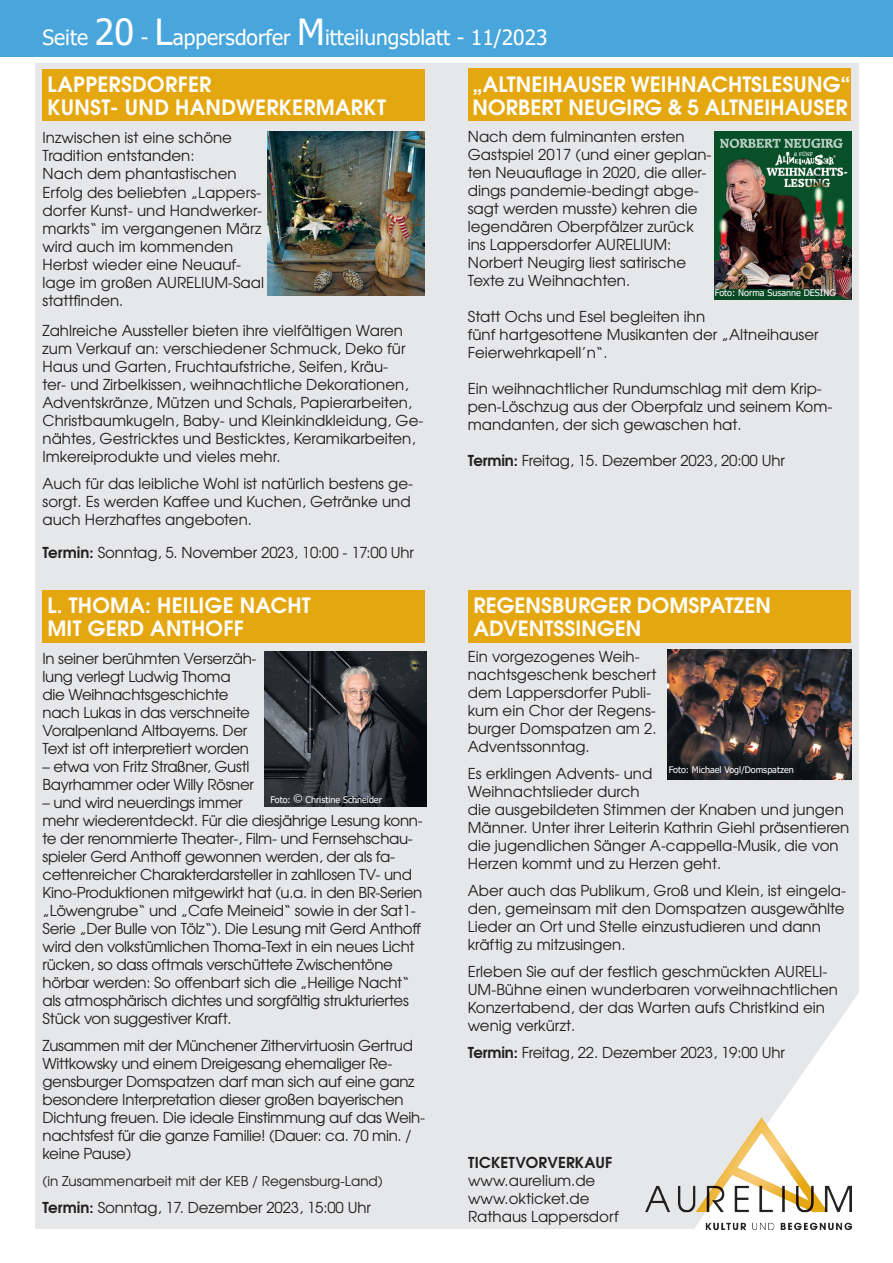
<style>
.page{position:relative;width:893px;height:1263px;background:#fff}
.page>*{position:absolute;margin:0;border:0;box-sizing:border-box;transform-origin:0 0}
.t1{font:700 21px/22.5px "Te X Gyre Adventor";letter-spacing:.005em;color:#fff}
.t2{font:21px "Tahoma";color:#fff}
.t3{font:15px/18px "Te X Gyre Adventor";color:#231f20}
.t4{font:15px/18px "Te X Gyre Adventor";letter-spacing:-.02em;color:#231f20}
.t5{font:700 15px "Te X Gyre Adventor";letter-spacing:.015em;color:#231f20}
.t6{font:13.5px "Te X Gyre Adventor";color:#231f20}
.t7{font:9px "Tahoma";color:#fff}
.s1{font-size:36px}
.s2{font-weight:700}
.s3{font-family:"Myriad Pro";font-size:13.5px}
</style>
<div class="page">
<div style="left:0;top:0;width:893px;height:57px;background:#48a6dc"></div>
<div style="left:35px;top:64px;width:824px;height:1165px;background:#e6e7e9"></div>
<div style="left:43px;top:69px;width:382px;height:52px;background:#e5a710"></div>
<div style="left:468px;top:69px;width:382px;height:52px;background:#e5a710"></div>
<img style="left:268px;top:131px;width:157px;height:165px">
<div style="left:43px;top:590px;width:382px;height:52px;background:#e5a710"></div>
<img style="left:264px;top:652px;width:162px;height:154px">
<svg style="left:294px;top:804px;width:12px;height:1px"></svg>
<img style="left:715px;top:131px;width:136px;height:169px">
<div style="left:468px;top:590px;width:383px;height:52px;background:#e5a710"></div>
<img style="left:668px;top:649px;width:183px;height:130px">
<svg style="left:705px;top:993px;width:154px;height:237px"></svg>
<img style="left:645px;top:1118px;width:206px;height:111px">
<h1 class="t2" style="left:43px;top:24px;width:507px">Seite <span class="s1">20</span> - <span class="s1">L</span>appersdorfer <span class="s1">M</span>itteilungsblatt - 11/2023</h1>
<p class="t1" style="left:47px;top:71px;width:340px">LAPPERSDORFER<br>KUNST- UND HANDWERKERMARKT</p>
<p class="t1" style="left:472px;top:71px;width:379px">„ALTNEIHAUSER WEIHNACHTSLESUNG“<br>NORBERT NEUGIRG &amp; 5 ALTNEIHAUSER</p>
<p class="t3" style="left:43px;top:128px;width:223px">Inzwischen ist eine schöne<br>Tradition entstanden:<br>Nach dem phantastischen<br>Erfolg des beliebten „Lappers&shy;dorfer Kunst- und Handwerker&shy;markts“ im vergangenen März wird auch im kommenden<br>Herbst wieder eine Neuauf&shy;lage im großen AURELIUM-Saal stattfnden.</p>
<p class="t3" style="left:43px;top:320px;width:382px">Zahlreiche Aussteller bieten ihre vielfältigen Waren zum Verkauf an: verschiedener Schmuck, Deko für Haus und Garten, Fruchtaufstriche, Seifen, Kräu-<br>ter- und Zirbelkissen, weihnachtliche Dekorationen, Adventskränze, Mützen und Schals, Papierarbeiten, Christbaumkugeln, Baby- und Kleinkindkleidung, Ge&shy;nähtes, Gestricktes und Besticktes, Keramikarbeiten, Imkereiprodukte und vieles mehr.</p>
<p class="t3" style="left:43px;top:473px;width:372px">Auch für das leibliche Wohl ist natürlich bestens ge&shy;sorgt. Es werden Kafee und Kuchen, Getränke und auch Herzhaftes angeboten.</p>
<p class="t3" style="left:43px;top:542px;width:373px"><span class="s2">Termin:</span> Sonntag, 5. November 2023, 10:00 - 17:00 Uhr</p>
<p class="t1" style="left:47px;top:592px;width:265px">L. THOMA: HEILIGE NACHT<br>MIT GERD ANTHOFF</p>
<p class="t4" style="left:43px;top:648px;width:215px">In seiner berühmten Verserzäh&shy;lung verlegt Ludwig Thoma die Weihnachtsgeschichte nach Lukas in das verschneite<br>Voralpenland Altbayerns. Der<br>Text ist oft interpretiert worden</p>
<p class="t4" style="left:43px;top:756px;width:213px">– etwa von Fritz Straßner, Gustl<br>Bayrhammer oder Willy Rösner</p>
<p class="t4" style="left:43px;top:792px;width:382px">– und wird neuerdings immer<br>mehr wiederentdeckt. Für die diesjährige Lesung konn&shy;te der renommierte Theater-, Film- und Fernsehschau&shy;spieler Gerd Anthof gewonnen werden, der als fa&shy;cettenreicher Charakterdarsteller in zahllosen TV- und Kino-Produktionen mitgewirkt hat (u.a. in den BR-Serien „Löwengrube“ und „Cafe Meineid“ sowie in der Sat1- Serie „Der Bulle von Tölz“). Die Lesung mit Gerd Anthof wird den volkstümlichen Thoma-Text in ein neues Licht rücken, so dass oftmals verschüttete Zwischentöne hörbar werden: So ofenbart sich die „Heilige Nacht“ als atmosphärisch dichtes und sorgfältig strukturiertes Stück von suggestiver Kraft.</p>
<p class="t3" style="left:468px;top:127px;width:245px">Nach dem fulminanten ersten<br>Gastspiel 2017 (und einer geplan&shy;ten Neuaufage in 2020, die aller&shy;dings pandemie-bedingt abge&shy;sagt werden musste) kehren die legendären Oberpfälzer zurück ins Lappersdorfer AURELIUM:<br>Norbert Neugirg liest satirische<br>Texte zu Weihnachten.</p>
<p class="t7" style="left:715px;top:287px;width:122px">Foto: Norma Susanne DESING</p>
<p class="t3" style="left:468px;top:307px;width:352px">Statt Ochs und Esel begleiten ihn<br>fünf hartgesottene Musikanten der „Altneihauser<br>Feierwehrkapell’n“.</p>
<p class="t3" style="left:468px;top:379px;width:366px">Ein weihnachtlicher Rundumschlag mit dem Krip&shy;pen-Löschzug aus der Oberpfalz und seinem Kom&shy;mandanten, der sich gewaschen hat.</p>
<p class="t3" style="left:468px;top:451px;width:319px"><span class="s2">Termin:</span> Freitag, 15. Dezember 2023, 20:00 Uhr</p>
<p class="t1" style="left:474px;top:592px;width:299px">REGENSBURGER DOMSPATZEN<br>ADVENTSSINGEN</p>
<p class="t3" style="left:468px;top:646px;width:190px">Ein vorgezogenes Weih&shy;nachtsgeschenk beschert dem Lappersdorfer Publi&shy;kum ein Chor der Regens&shy;burger Domspatzen am 2.<br>Adventssonntag.</p>
<p class="t3" style="left:468px;top:763px;width:383px">Es erklingen Advents- und<br>Weihnachtslieder durch<br>die ausgebildeten Stimmen der Knaben und jungen Männer. Unter ihrer Leiterin Kathrin Giehl präsentieren die jugendlichen Sänger A-cappella-Musik, die von Herzen kommt und zu Herzen geht.</p>
<p class="t7" style="left:669px;top:763px;width:127px">Foto: Michael Vogl/Domspatzen</p>
<p class="t7" style="left:270px;top:793px;width:113px">Foto: <span class="s3">©</span> Christine Schneider</p>
<p class="t3" style="left:468px;top:880px;width:380px">Aber auch das Publikum, Groß und Klein, ist eingela&shy;den, gemeinsam mit den Domspatzen ausgewählte Lieder an Ort und Stelle einzustudieren und dann kräftig zu mitzusingen.</p>
<p class="t3" style="left:468px;top:961px;width:372px">Erleben Sie auf der festlich geschmückten AURELI-UM-Bühne einen wunderbaren vorweihnachtlichen Konzertabend, der das Warten aufs Christkind ein wenig verkürzt.</p>
<p class="t3" style="left:468px;top:1042px;width:319px"><span class="s2">Termin:</span> Freitag, 22. Dezember 2023, 19:00 Uhr</p>
<p class="t4" style="left:43px;top:1035px;width:384px">Zusammen mit der Münchener Zithervirtuosin Gertrud Wittkowsky und einem Dreigesang ehemaliger Re&shy;gensburger Domspatzen darf man sich auf eine ganz besondere Interpretation dieser großen bayerischen Dichtung freuen. Die ideale Einstimmung auf das Weih&shy;nachtsfest für die ganze Familie! (Dauer: ca. 70 min. / keine Pause)</p>
<p class="t6" style="left:43px;top:1170px;width:342px">(in Zusammenarbeit mit der KEB / Regensburg-Land)</p>
<p class="t3" style="left:43px;top:1197px;width:330px"><span class="s2">Termin:</span> Sonntag, 17. Dezember 2023, 15:00 Uhr</p>
<h5 class="t5" style="left:468px;top:1149px;width:146px">TICKETVORVERKAUF</h5>
<p class="t3" style="left:468px;top:1170px;width:152px">www.aurelium.de www.okticket.de<br>Rathaus Lappersdorf</p>
</div>
